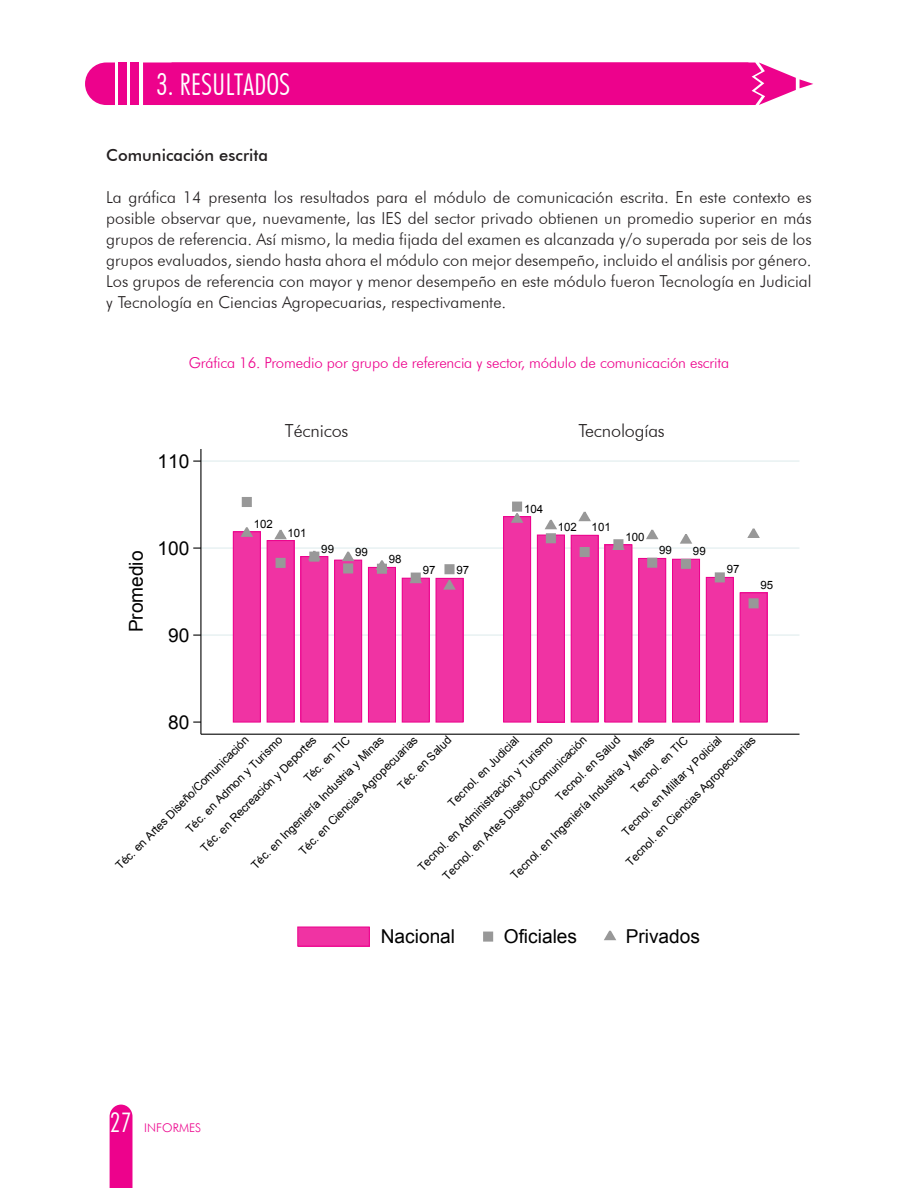
<style>
.page{position:relative;width:918px;height:1188px;background:#fff}
.page>*{position:absolute;margin:0;border:0;box-sizing:border-box;transform-origin:0 0}
.t1{font:300 condensed 30px "Futura BT";color:#fff}
.t2{font:300 condensed 27px "Futura BT";color:#fff}
.t3{font:19.2px "Arial";color:#000}
.t4{font:300 18px "Futura BT";letter-spacing:-.01em;color:#231f20}
.t5{font:300 16.5px/21px "Futura BT";color:#231f20;text-align:justify}
.t6{font:500 16.5px "Futura BT";color:#231f20}
.t7{font:300 15px "Futura BT";letter-spacing:-.01em;color:#ed028c}
.t8{font:300 12px "Futura BT";color:#ed028c}
.t9{font:11.4px "Arial";color:#000}
</style>
<div class="page">
<div style="left:110px;top:1105px;width:22px;height:83px;background:#ed028c"></div>
<div style="left:130px;top:63px;width:9px;height:42px;background:#ed028c"></div>
<div style="left:119px;top:63px;width:8px;height:42px;background:#ed028c"></div>
<svg style="left:85px;top:63px;width:30px;height:42px"></svg>
<div style="left:143px;top:63px;width:670px;height:42px;background:#ed028c"></div>
<hr style="left:201px;top:634px;width:599px;height:2px;background:#eaf2f3">
<hr style="left:201px;top:547px;width:599px;height:2px;background:#eaf2f3">
<hr style="left:201px;top:460px;width:599px;height:2px;background:#eaf2f3">
<div style="left:639px;top:558px;width:27px;height:164px;background:#f033a3"></div>
<div style="left:639px;top:558px;width:27px;height:164px;border:1px solid #ec008c"></div>
<div style="left:537px;top:535px;width:27px;height:187px;background:#f033a3"></div>
<div style="left:537px;top:535px;width:28px;height:187px;border:1px solid #ec008c"></div>
<div style="left:673px;top:559px;width:27px;height:163px;background:#f033a3"></div>
<div style="left:672px;top:559px;width:28px;height:163px;border:1px solid #ec008c"></div>
<div style="left:605px;top:545px;width:27px;height:177px;background:#f033a3"></div>
<div style="left:605px;top:545px;width:27px;height:177px;border:1px solid #ec008c"></div>
<div style="left:571px;top:535px;width:27px;height:187px;background:#f033a3"></div>
<div style="left:571px;top:535px;width:27px;height:187px;border:1px solid #ec008c"></div>
<div style="left:740px;top:593px;width:27px;height:129px;background:#f033a3"></div>
<div style="left:740px;top:593px;width:27px;height:129px;border:1px solid #ec008c"></div>
<div style="left:368px;top:567px;width:27px;height:155px;background:#f033a3"></div>
<div style="left:368px;top:567px;width:28px;height:155px;border:1px solid #ec008c"></div>
<div style="left:267px;top:541px;width:27px;height:181px;background:#f033a3"></div>
<div style="left:267px;top:540px;width:27px;height:182px;border:1px solid #ec008c"></div>
<div style="left:335px;top:560px;width:27px;height:162px;background:#f033a3"></div>
<div style="left:335px;top:560px;width:27px;height:162px;border:1px solid #ec008c"></div>
<div style="left:436px;top:578px;width:27px;height:144px;background:#f033a3"></div>
<div style="left:436px;top:578px;width:27px;height:144px;border:1px solid #ec008c"></div>
<div style="left:233px;top:532px;width:27px;height:190px;background:#f033a3"></div>
<div style="left:233px;top:532px;width:27px;height:190px;border:1px solid #ec008c"></div>
<div style="left:402px;top:578px;width:27px;height:144px;background:#f033a3"></div>
<div style="left:402px;top:578px;width:27px;height:144px;border:1px solid #ec008c"></div>
<div style="left:504px;top:517px;width:27px;height:205px;background:#f033a3"></div>
<div style="left:503px;top:517px;width:28px;height:205px;border:1px solid #ec008c"></div>
<div style="left:706px;top:577px;width:27px;height:145px;background:#f033a3"></div>
<div style="left:706px;top:577px;width:27px;height:145px;border:1px solid #ec008c"></div>
<div style="left:301px;top:557px;width:27px;height:165px;background:#f033a3"></div>
<div style="left:301px;top:556px;width:27px;height:166px;border:1px solid #ec008c"></div>
<div style="left:648px;top:558px;width:8px;height:9px;background:#989898"></div>
<div style="left:647px;top:558px;width:10px;height:10px;border:2px solid #989898"></div>
<div style="left:547px;top:534px;width:8px;height:8px;background:#989898"></div>
<div style="left:546px;top:533px;width:10px;height:10px;border:2px solid #989898"></div>
<div style="left:682px;top:560px;width:8px;height:8px;background:#989898"></div>
<div style="left:681px;top:559px;width:10px;height:10px;border:2px solid #989898"></div>
<div style="left:580px;top:548px;width:9px;height:8px;background:#989898"></div>
<div style="left:580px;top:547px;width:10px;height:10px;border:2px solid #989898"></div>
<div style="left:749px;top:599px;width:9px;height:9px;background:#989898"></div>
<div style="left:749px;top:598px;width:10px;height:10px;border:2px solid #989898"></div>
<div style="left:377px;top:564px;width:10px;height:10px;border:2px solid #989898"></div>
<div style="left:276px;top:559px;width:9px;height:8px;background:#989898"></div>
<div style="left:276px;top:558px;width:10px;height:10px;border:2px solid #989898"></div>
<div style="left:344px;top:564px;width:8px;height:9px;background:#989898"></div>
<div style="left:343px;top:563px;width:10px;height:10px;border:2px solid #989898"></div>
<div style="left:445px;top:565px;width:9px;height:8px;background:#989898"></div>
<div style="left:444px;top:564px;width:11px;height:10px;border:2px solid #989898"></div>
<div style="left:243px;top:498px;width:8px;height:8px;background:#989898"></div>
<div style="left:242px;top:497px;width:10px;height:10px;border:2px solid #989898"></div>
<div style="left:513px;top:502px;width:8px;height:9px;background:#989898"></div>
<div style="left:512px;top:502px;width:10px;height:10px;border:2px solid #989898"></div>
<div style="left:716px;top:573px;width:8px;height:9px;background:#989898"></div>
<div style="left:715px;top:572px;width:10px;height:10px;border:2px solid #989898"></div>
<div style="left:309px;top:552px;width:10px;height:10px;border:2px solid #989898"></div>
<svg style="left:646px;top:529px;width:13px;height:11px"></svg>
<svg style="left:545px;top:519px;width:12px;height:11px"></svg>
<svg style="left:680px;top:534px;width:12px;height:10px"></svg>
<svg style="left:611px;top:539px;width:15px;height:11px"></svg>
<svg style="left:578px;top:511px;width:13px;height:11px"></svg>
<svg style="left:747px;top:528px;width:13px;height:10px"></svg>
<svg style="left:374px;top:560px;width:16px;height:11px"></svg>
<svg style="left:274px;top:529px;width:13px;height:11px"></svg>
<svg style="left:340px;top:551px;width:16px;height:11px"></svg>
<svg style="left:442px;top:578px;width:15px;height:12px"></svg>
<svg style="left:239px;top:527px;width:16px;height:10px"></svg>
<svg style="left:408px;top:572px;width:15px;height:12px"></svg>
<svg style="left:509px;top:511px;width:16px;height:12px"></svg>
<svg style="left:307px;top:550px;width:15px;height:11px"></svg>
<hr style="left:200px;top:449px;width:1px;height:285px;background:#000">
<hr style="left:201px;top:734px;width:599px;height:1px;background:#000">
<div style="left:298px;top:927px;width:71px;height:19px;background:#f033a3"></div>
<div style="left:298px;top:927px;width:71px;height:19px;border:1px solid #ec008c"></div>
<div style="left:484px;top:932px;width:8px;height:9px;background:#989898"></div>
<div style="left:483px;top:932px;width:10px;height:10px;border:2px solid #989898"></div>
<svg style="left:604px;top:930px;width:12px;height:11px"></svg>
<h1 class="t1" style="left:156px;top:66px;width:136px">3. RESULTADOS</h1>
<p class="t6" style="left:106px;top:145px;width:163px">Comunicación escrita</p>
<p class="t5" style="left:106px;top:187px;width:707px">La gráfica 14 presenta los resultados para el módulo de comunicación escrita. En este contexto es posible observar que, nuevamente, las IES del sector privado obtienen un promedio superior en más grupos de referencia. Así mismo, la media fijada del examen es alcanzada y/o superada por seis de los grupos evaluados, siendo hasta ahora el módulo con mejor desempeño, incluido el análisis por género.<br>Los grupos de referencia con mayor y menor desempeño en este módulo fueron Tecnología en Judicial y Tecnología en Ciencias Agropecuarias, respectivamente.</p>
<p class="t7" style="left:189px;top:354px;width:542px">Gráfica 16. Promedio por grupo de referencia y sector, módulo de comunicación escrita</p>
<p class="t3" style="left:158px;top:448px;width:33px">110</p>
<p class="t3" style="left:123px;top:632px;width:83px;rotate:-90deg">Promedio</p>
<p class="t3" style="left:158px;top:535px;width:33px">100</p>
<p class="t3" style="left:168px;top:622px;width:23px">90</p>
<p class="t3" style="left:168px;top:709px;width:23px">80</p>
<p class="t4" style="left:285px;top:420px;width:65px">Técnicos</p>
<p class="t4" style="left:579px;top:420px;width:88px">Tecnologías</p>
<p class="t9" style="left:254px;top:516px;width:21px">102</p>
<p class="t9" style="left:288px;top:525px;width:21px">101</p>
<p class="t9" style="left:321px;top:541px;width:14px">99</p>
<p class="t9" style="left:355px;top:545px;width:14px">99</p>
<p class="t9" style="left:389px;top:552px;width:14px">98</p>
<p class="t9" style="left:423px;top:563px;width:14px">97</p>
<p class="t9" style="left:456px;top:563px;width:14px">97</p>
<p class="t9" style="left:524px;top:501px;width:21px">104</p>
<p class="t9" style="left:558px;top:520px;width:21px">102</p>
<p class="t9" style="left:592px;top:520px;width:21px">101</p>
<p class="t9" style="left:625px;top:529px;width:21px">100</p>
<p class="t9" style="left:659px;top:543px;width:14px">99</p>
<p class="t9" style="left:693px;top:544px;width:14px">99</p>
<p class="t9" style="left:727px;top:562px;width:14px">97</p>
<p class="t9" style="left:761px;top:577px;width:14px">95</p>
<p class="t9" style="left:301px;top:775px;width:61px;rotate:-45deg">Téc. en TIC</p>
<p class="t9" style="left:628px;top:786px;width:77px;rotate:-45deg">Tecnol. en TIC</p>
<p class="t9" style="left:445px;top:800px;width:96px;rotate:-45deg">Tecnol. en Judicial</p>
<p class="t9" style="left:619px;top:829px;width:137px;rotate:-45deg">Tecnol. en Militar y Policial</p>
<p class="t9" style="left:552px;top:794px;width:87px;rotate:-45deg">Tecnol. en Salud</p>
<p class="t9" style="left:394px;top:783px;width:72px;rotate:-45deg">Téc. en Salud</p>
<p class="t9" style="left:183px;top:825px;width:133px;rotate:-45deg">Téc. en Admon y Turismo</p>
<p class="t9" style="left:415px;top:864px;width:187px;rotate:-45deg">Tecnol. en Administración y Turismo</p>
<p class="t9" style="left:197px;top:844px;width:159px;rotate:-45deg">Téc. en Recreación y Deportes</p>
<p class="t9" style="left:248px;top:862px;width:184px;rotate:-45deg">Téc. en Ingeniería Industria y Minas</p>
<p class="t9" style="left:296px;top:848px;width:164px;rotate:-45deg">Téc. en Ciencias Agropecuarias</p>
<p class="t9" style="left:623px;top:858px;width:179px;rotate:-45deg">Tecnol. en Ciencias Agropecuarias</p>
<p class="t9" style="left:507px;top:872px;width:199px;rotate:-45deg">Tecnol. en Ingeniería Industria y Minas</p>
<p class="t9" style="left:112px;top:862px;width:184px;rotate:-45deg">Téc. en Artes Diseño/Comunicación</p>
<p class="t9" style="left:439px;top:873px;width:200px;rotate:-45deg">Tecnol. en Artes Diseño/Comunicación</p>
<h2 class="t2" style="left:110px;top:1106px;width:23px">27</h2>
<p class="t8" style="left:144px;top:1121px;width:58px">INFORMES</p>
<p class="t3" style="left:381px;top:924px;width:76px">Nacional</p>
<p class="t3" style="left:504px;top:924px;width:75px">Oficiales</p>
<p class="t3" style="left:626px;top:924px;width:76px">Privados</p>
</div>
